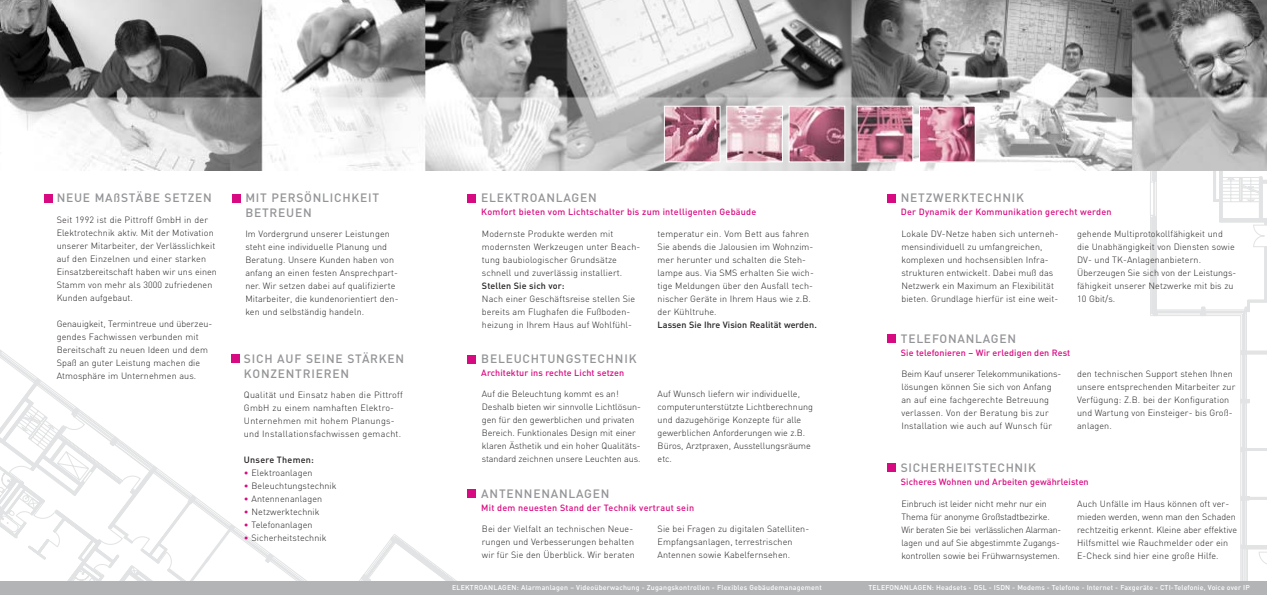
<style>
.page{position:relative;width:1267px;height:595px;background:#fff}
.page>*{position:absolute;margin:0;border:0;box-sizing:border-box;transform-origin:0 0}
.t1{font:500 12px/15px "DIN";letter-spacing:.065em;color:#939497}
.t2{font:300 9px/13px "DIN";letter-spacing:.01em;color:#231f1f}
.t3{font:500 9px "DIN";letter-spacing:.02em;color:#d80a81}
.t4{font:300 9px/13px "DIN";letter-spacing:-.01em;color:#231f1f}
.t5{font:500 9px "DIN";letter-spacing:.005em;color:#231f1f}
.t6{font:500 9px "DIN";letter-spacing:.025em;color:#231f1f}
.t7{font:500 7px "DIN";letter-spacing:.02em;color:#fff}
.s1{color:#d80a81}
</style>
<div class="page">
<svg style="left:1150px;top:170px;width:3px;height:146px"></svg>
<hr style="left:1152px;top:217px;width:1px;height:95px;background:#e2e3e4">
<hr style="left:1153px;top:180px;width:1px;height:38px;background:#e2e3e4">
<hr style="left:1241px;top:316px;width:1px;height:279px;background:#e2e3e4">
<hr style="left:1244px;top:549px;width:1px;height:44px;background:#e2e3e4">
<hr style="left:1245px;top:549px;width:1px;height:44px;background:#e2e3e4">
<hr style="left:1242px;top:549px;width:1px;height:44px;background:#e2e3e4">
<hr style="left:1247px;top:549px;width:1px;height:44px;background:#e2e3e4">
<hr style="left:1153px;top:218px;width:1px;height:93px;background:#e2e3e4">
<svg style="left:1151px;top:301px;width:3px;height:15px"></svg>
<svg style="left:1152px;top:170px;width:2px;height:14px"></svg>
<svg style="left:1154px;top:170px;width:113px;height:396px"></svg>
<svg style="left:396px;top:489px;width:75px;height:92px"></svg>
<svg style="left:0;top:350px;width:307px;height:231px"></svg>
<svg style="left:9px;top:415px;width:190px;height:166px"></svg>
<img style="left:0;top:0;width:1267px;height:170px">
<div style="left:44px;top:194px;width:8px;height:8px;background:#d80a81"></div>
<img style="left:791px;top:108px;width:52px;height:52px">
<div style="left:789px;top:106px;width:56px;height:56px;border:1px solid #fff"></div>
<img style="left:859px;top:108px;width:52px;height:52px">
<div style="left:857px;top:106px;width:56px;height:56px;border:1px solid #fff"></div>
<img style="left:921px;top:108px;width:53px;height:52px">
<div style="left:919px;top:106px;width:57px;height:56px;border:1px solid #fff"></div>
<img style="left:728px;top:108px;width:53px;height:52px">
<div style="left:726px;top:106px;width:57px;height:56px;border:1px solid #fff"></div>
<img style="left:666px;top:108px;width:53px;height:52px">
<div style="left:664px;top:106px;width:57px;height:56px;border:1px solid #fff"></div>
<div style="left:232px;top:194px;width:9px;height:8px;background:#d80a81"></div>
<div style="left:231px;top:355px;width:8px;height:8px;background:#d80a81"></div>
<div style="left:467px;top:194px;width:9px;height:8px;background:#d80a81"></div>
<div style="left:467px;top:355px;width:9px;height:8px;background:#d80a81"></div>
<div style="left:887px;top:194px;width:8px;height:8px;background:#d80a81"></div>
<div style="left:887px;top:335px;width:8px;height:8px;background:#d80a81"></div>
<div style="left:887px;top:464px;width:8px;height:8px;background:#d80a81"></div>
<div style="left:467px;top:490px;width:9px;height:8px;background:#d80a81"></div>
<div style="left:0;top:581px;width:1267px;height:14px;background:#b2b4b6"></div>
<h1 class="t1" style="left:57px;top:192px;width:157px">NEUE MAßSTÄBE SETZEN</h1>
<p class="t2" style="left:57px;top:215px;width:162px">Seit 1992 ist die Pittroff GmbH in der Elektrotechnik aktiv. Mit der Motivation unserer Mitarbeiter, der Verlässlichkeit auf den Einzelnen und einer starken Einsatzbereitschaft haben wir uns einen Stamm von mehr als 3000 zufriedenen Kunden aufgebaut.</p>
<p class="t2" style="left:57px;top:319px;width:157px">Genauigkeit, Termintreue und überzeu&shy;gendes Fachwissen verbunden mit Bereitschaft zu neuen Ideen und dem Spaß an guter Leistung machen die Atmosphäre im Unternehmen aus.</p>
<h1 class="t1" style="left:245px;top:192px;width:135px">MIT PERSÖNLICHKEIT<br>BETREUEN</h1>
<p class="t2" style="left:245px;top:228px;width:155px">Im Vordergrund unserer Leistungen steht eine individuelle Planung und Beratung. Unsere Kunden haben von anfang an einen festen Ansprechpart&shy;ner. Wir setzen dabei auf qualifizierte Mitarbeiter, die kundenorientiert den&shy;ken und selbständig handeln.</p>
<h1 class="t1" style="left:244px;top:353px;width:162px">SICH AUF SEINE STÄRKEN<br>KONZENTRIEREN</h1>
<p class="t2" style="left:244px;top:389px;width:160px">Qualität und Einsatz haben die Pittroff GmbH zu einem namhaften Elektro-Unternehmen mit hohem Planungs&shy;und Installationsfachwissen gemacht.</p>
<p class="t6" style="left:244px;top:457px;width:71px">Unsere Themen:</p>
<p class="t2" style="left:244px;top:467px;width:70px"><span class="s1">•</span> Elektroanlagen</p>
<p class="t2" style="left:244px;top:480px;width:94px"><span class="s1">•</span> Beleuchtungstechnik</p>
<p class="t2" style="left:244px;top:493px;width:80px"><span class="s1">•</span> Antennenanlagen</p>
<p class="t2" style="left:244px;top:506px;width:77px"><span class="s1">•</span> Netzwerktechnik</p>
<p class="t2" style="left:244px;top:519px;width:70px"><span class="s1">•</span> Telefonanlagen</p>
<p class="t2" style="left:244px;top:532px;width:84px"><span class="s1">•</span> Sicherheitstechnik</p>
<h1 class="t1" style="left:481px;top:192px;width:117px">ELEKTROANLAGEN</h1>
<p class="t3" style="left:481px;top:209px;width:277px">Komfort bieten vom Lichtschalter bis zum intelligenten Gebäude</p>
<p class="t2" style="left:482px;top:228px;width:160px">Modernste Produkte werden mit modernsten Werkzeugen unter Beach&shy;tung baubiologischer Grundsätze schnell und zuverlässig installiert.</p>
<p class="t5" style="left:482px;top:282px;width:84px">Stellen Sie sich vor:</p>
<p class="t2" style="left:482px;top:293px;width:155px">Nach einer Geschäftsreise stellen Sie bereits am Flughafen die Fußboden&shy;heizung in Ihrem Haus auf Wohlfühl-</p>
<h1 class="t1" style="left:481px;top:353px;width:157px">BELEUCHTUNGSTECHNIK</h1>
<p class="t3" style="left:481px;top:370px;width:144px">Architektur ins rechte Licht setzen</p>
<p class="t2" style="left:658px;top:228px;width:158px">temperatur ein. Vom Bett aus fahren Sie abends die Jalousien im Wohnzim&shy;mer herunter und schalten die Steh&shy;lampe aus. Via SMS erhalten Sie wich&shy;tige Meldungen über den Ausfall tech&shy;nischer Geräte in Ihrem Haus wie z.B. der Kühltruhe.</p>
<p class="t5" style="left:658px;top:321px;width:161px">Lassen Sie Ihre Vision Realität werden.</p>
<p class="t2" style="left:482px;top:389px;width:161px">Auf die Beleuchtung kommt es an!<br>Deshalb bieten wir sinnvolle Lichtlösun&shy;gen für den gewerblichen und privaten Bereich. Funktionales Design mit einer klaren Ästhetik und ein hoher Qualitäts&shy;standard zeichnen unsere Leuchten aus.</p>
<p class="t2" style="left:658px;top:389px;width:157px">Auf Wunsch liefern wir individuelle, computerunterstützte Lichtberechnung und dazugehörige Konzepte für alle gewerblichen Anforderungen wie z.B.<br>Büros, Arztpraxen, Ausstellungsräume etc.</p>
<h1 class="t1" style="left:481px;top:488px;width:130px">ANTENNENANLAGEN</h1>
<p class="t3" style="left:481px;top:504px;width:214px">Mit dem neuesten Stand der Technik vertraut sein</p>
<p class="t2" style="left:482px;top:524px;width:155px">Bei der Vielfalt an technischen Neue&shy;rungen und Verbesserungen behalten wir für Sie den Überblick. Wir beraten</p>
<p class="t2" style="left:658px;top:524px;width:153px">Sie bei Fragen zu digitalen Satelliten-<br>Empfangsanlagen, terrestrischen<br>Antennen sowie Kabelfernsehen.</p>
<h1 class="t1" style="left:901px;top:192px;width:125px">NETZWERKTECHNIK</h1>
<p class="t3" style="left:901px;top:209px;width:212px">Der Dynamik der Kommunikation gerecht werden</p>
<p class="t2" style="left:901px;top:228px;width:159px">Lokale DV-Netze haben sich unterneh&shy;mensindividuell zu umfangreichen, komplexen und hochsensiblen Infra&shy;strukturen entwickelt. Dabei muß das Netzwerk ein Maximum an Flexibilität bieten. Grundlage hierfür ist eine weit-</p>
<p class="t2" style="left:1077px;top:228px;width:161px">gehende Multiprotokollfähigkeit und die Unabhängigkeit von Diensten sowie<br>DV- und TK-Anlagenanbietern.<br>Überzeugen Sie sich von der Leistungs&shy;fähigkeit unserer Netzwerke mit bis zu<br>10 Gbit/s.</p>
<h1 class="t1" style="left:901px;top:332px;width:117px">TELEFONANLAGEN</h1>
<p class="t3" style="left:901px;top:349px;width:171px">Sie telefonieren – Wir erledigen den Rest</p>
<p class="t2" style="left:901px;top:369px;width:161px">Beim Kauf unserer Telekommunikations&shy;lösungen können Sie sich von Anfang an auf eine fachgerechte Betreuung verlassen. Von der Beratung bis zur Installation wie auch auf Wunsch für</p>
<p class="t2" style="left:1077px;top:369px;width:160px">den technischen Support stehen Ihnen unsere entsprechenden Mitarbeiter zur<br>Verfügung: Z.B. bei der Konfiguration und Wartung von Einsteiger- bis Groß&shy;anlagen.</p>
<h1 class="t1" style="left:901px;top:462px;width:137px">SICHERHEITSTECHNIK</h1>
<p class="t3" style="left:901px;top:479px;width:189px">Sicheres Wohnen und Arbeiten gewährleisten</p>
<p class="t4" style="left:901px;top:498px;width:161px">Einbruch ist leider nicht mehr nur ein Thema für anonyme Großstadtbezirke.<br>Wir beraten Sie bei verlässlichen Alarman&shy;lagen und auf Sie abgestimmte Zugangs&shy;kontrollen sowie bei Frühwarnsystemen.</p>
<p class="t2" style="left:1077px;top:498px;width:161px">Auch Unfälle im Haus können oft ver&shy;mieden werden, wenn man den Schaden rechtzeitig erkennt. Kleine aber effektive Hilfsmittel wie Rauchmelder oder ein E-Check sind hier eine große Hilfe.</p>
<p class="t7" style="left:452px;top:585px;width:371px">ELEKTROANLAGEN: Alarmanlagen – Videoüberwachung - Zugangskontrollen - Flexibles Gebäudemanagement</p>
<p class="t7" style="left:868px;top:585px;width:383px">TELEFONANLAGEN: Headsets - DSL - ISDN - Modems - Telefone - Internet - Faxgeräte - CTI-Telefonie, Voice over IP</p>
</div>
